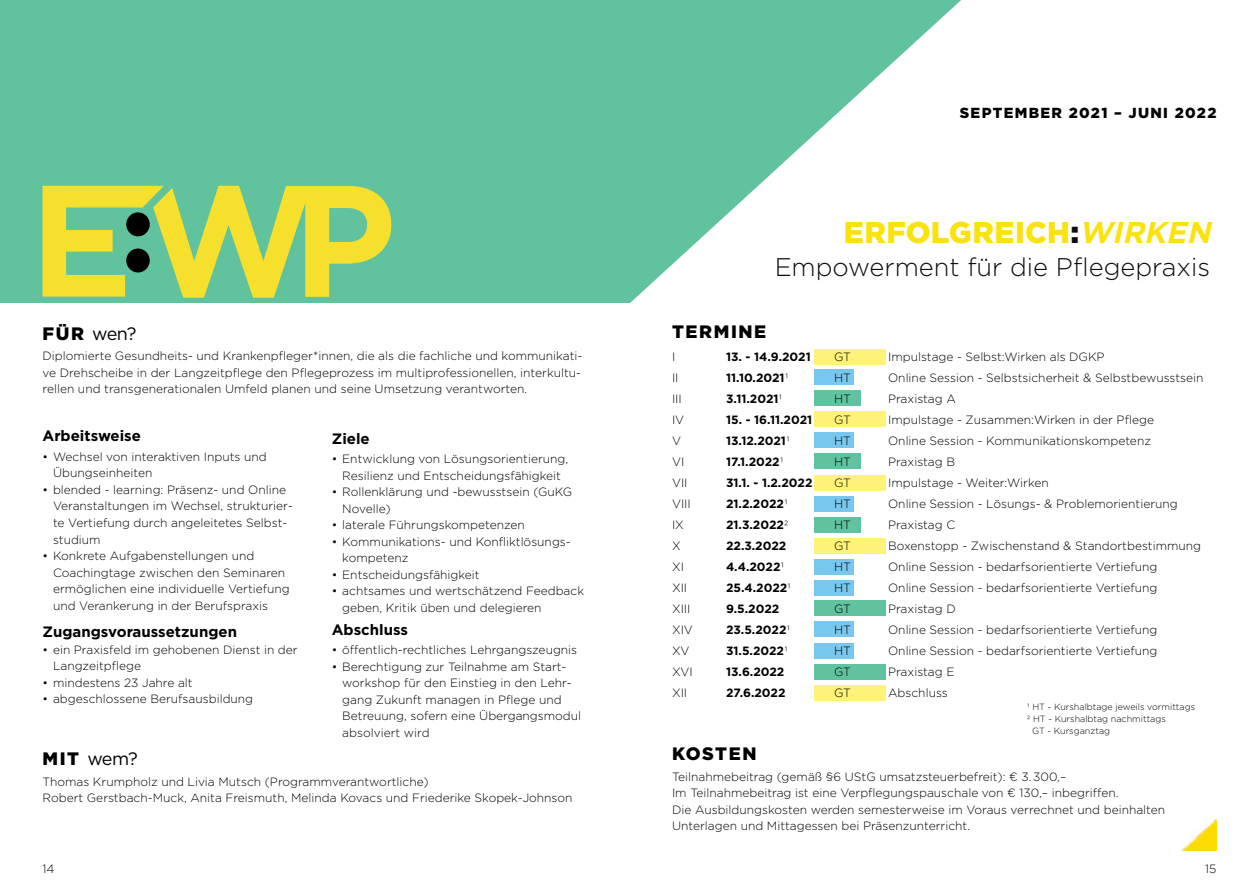
<style>
.page{position:relative;width:1259px;height:893px;background:#fff}
.page>*{position:absolute;margin:0;border:0;box-sizing:border-box;transform-origin:0 0}
.t1{font:900 30px "Gotham";letter-spacing:.01em;color:#fae100}
.t2{font:300 25.5px "Gotham";color:#000}
.t3{font:18px "Gotham";letter-spacing:-.04em;color:#000}
.t4{font:900 18px "Gotham";letter-spacing:.09em;color:#000}
.t5{font:700 15px "Gotham";color:#000}
.t6{font:900 14.55px "Gotham";letter-spacing:.09em;color:#000}
.t7{font:300 12px/16.5px "Gotham";color:#000}
.t8{font:700 12px "Gotham";color:#000}
.t9{font:300 9px "Gotham";color:#000}
.s1{font-weight:900}
.s2{color:#000}
.s3{font-weight:700;font-style:italic}
.s4{font-weight:300}
</style>
<div class="page">
<div style="left:814px;top:517px;width:47px;height:16px;background:#60c29e"></div>
<div style="left:814px;top:454px;width:47px;height:15px;background:#60c29e"></div>
<div style="left:814px;top:390px;width:47px;height:16px;background:#60c29e"></div>
<div style="left:814px;top:496px;width:39px;height:16px;background:#79c6ee"></div>
<div style="left:814px;top:580px;width:39px;height:15px;background:#79c6ee"></div>
<div style="left:814px;top:559px;width:39px;height:15px;background:#79c6ee"></div>
<div style="left:814px;top:621px;width:39px;height:16px;background:#79c6ee"></div>
<div style="left:814px;top:643px;width:39px;height:16px;background:#79c6ee"></div>
<div style="left:814px;top:432px;width:39px;height:16px;background:#79c6ee"></div>
<div style="left:814px;top:369px;width:39px;height:16px;background:#79c6ee"></div>
<div style="left:814px;top:664px;width:72px;height:16px;background:#60c29e"></div>
<div style="left:814px;top:600px;width:72px;height:16px;background:#60c29e"></div>
<div style="left:814px;top:686px;width:72px;height:15px;background:#fef378"></div>
<div style="left:814px;top:538px;width:72px;height:16px;background:#fef378"></div>
<div style="left:814px;top:475px;width:72px;height:15px;background:#fef378"></div>
<div style="left:814px;top:411px;width:72px;height:16px;background:#fef378"></div>
<div style="left:814px;top:349px;width:72px;height:16px;background:#fef378"></div>
<div style="left:0;top:0;width:974px;height:303px;background:#61c29e"></div>
<svg style="left:630px;top:0;width:344px;height:303px;fill:#fff"></svg>
<img style="left:1182px;top:819px;width:34px;height:31px">
<svg style="left:43px;top:186px;width:348px;height:112px"></svg>
<p class="t6" style="left:959px;top:103px;width:258px">SEPTEMBER 2021 – JUNI 2022</p>
<h3 class="t3" style="left:43px;top:322px;width:96px"><span class="s1">FÜR</span> wen?</h3>
<p class="t7" style="left:43px;top:348px;width:541px;text-align:justify">Diplomierte Gesundheits- und Krankenpfleger*innen, die als die fachliche und kommunikati&shy;ve Drehscheibe in der Langzeitpflege den Pflegeprozess im multiprofessionellen, interkultu&shy;rellen und transgenerationalen Umfeld planen und seine Umsetzung verantworten.</p>
<p class="t5" style="left:332px;top:428px;width:40px">Ziele</p>
<p class="t7" style="left:332px;top:450px;width:238px;text-align:center">• Entwicklung von Lösungsorientierung,<br>Resilienz und Entscheidungsfähigkeit</p>
<p class="t7" style="left:342px;top:483px;width:232px;text-indent:-10px">• Rollenklärung und -bewusstsein (GuKG<br>Novelle)</p>
<p class="t7" style="left:332px;top:516px;width:195px">• laterale Führungskompetenzen</p>
<p class="t7" style="left:342px;top:533px;width:230px;text-indent:-10px">• Kommunikations- und Konfliktlösungs&shy;kompetenz</p>
<p class="t7" style="left:332px;top:566px;width:149px">• Entscheidungsfähigkeit</p>
<p class="t7" style="left:342px;top:582px;width:243px;text-indent:-10px">• achtsames und wertschätzend Feedback geben, Kritik üben und delegieren</p>
<p class="t5" style="left:43px;top:426px;width:100px">Arbeitsweise</p>
<p class="t7" style="left:53px;top:448px;width:215px;text-indent:-10px">• Wechsel von interaktiven Inputs und<br>Übungseinheiten</p>
<p class="t7" style="left:53px;top:481px;width:241px;text-indent:-10px">• blended - learning: Präsenz- und Online Veranstaltungen im Wechsel, strukturier&shy;te Vertiefung durch angeleitetes Selbst&shy;studium</p>
<p class="t7" style="left:53px;top:547px;width:238px;text-indent:-10px">• Konkrete Aufgabenstellungen und Coachingtage zwischen den Seminaren ermöglichen eine individuelle Vertiefung und Verankerung in der Berufspraxis</p>
<p class="t5" style="left:43px;top:622px;width:196px">Zugangsvoraussetzungen</p>
<p class="t7" style="left:53px;top:641px;width:246px;text-indent:-10px">• ein Praxisfeld im gehobenen Dienst in der<br>Langzeitpflege</p>
<p class="t7" style="left:43px;top:674px;width:152px">• mindestens 23 Jahre alt</p>
<p class="t7" style="left:43px;top:690px;width:212px">• abgeschlossene Berufsausbildung</p>
<p class="t5" style="left:332px;top:620px;width:78px">Abschluss</p>
<p class="t7" style="left:332px;top:642px;width:247px">• öffentlich-rechtliches Lehrgangszeugnis</p>
<p class="t7" style="left:342px;top:658px;width:240px;text-indent:-10px">• Berechtigung zur Teilnahme am Start&shy;workshop für den Einstieg in den Lehr&shy;gang Zukunft managen in Pflege und Betreuung, sofern eine Übergangsmodul absolviert wird</p>
<h3 class="t3" style="left:43px;top:747px;width:97px"><span class="s1">MIT</span> wem?</h3>
<p class="t7" style="left:43px;top:773px;width:531px">Thomas Krumpholz und Livia Mutsch (Programmverantwortliche)<br>Robert Gerstbach-Muck, Anita Freismuth, Melinda Kovacs und Friederike Skopek-Johnson</p>
<h1 class="t1" style="left:844px;top:212px;width:377px">ERFOLGREICH<span class="s2">:</span><span class="s3">WIRKEN</span></h1>
<h2 class="t2" style="left:774px;top:251px;width:437px">Empowerment für die Pflegepraxis</h2>
<h3 class="t4" style="left:672px;top:319px;width:96px">TERMINE</h3>
<p class="t7" style="left:672px;top:348px;width:5px">I</p>
<p class="t8" style="left:726px;top:348px;width:86px">13. - 14.9.2021</p>
<p class="t7" style="left:834px;top:348px;width:18px">GT</p>
<p class="t7" style="left:888px;top:348px;width:218px">Impulstage - Selbst:Wirken als DGKP</p>
<p class="t7" style="left:672px;top:369px;width:8px">II</p>
<p class="t8" style="left:726px;top:369px;width:64px">11.10.2021<span class="s4">1</span></p>
<p class="t7" style="left:834px;top:369px;width:18px">HT</p>
<p class="t7" style="left:888px;top:369px;width:317px">Online Session - Selbstsicherheit &amp; Selbstbewusstsein</p>
<p class="t7" style="left:672px;top:390px;width:11px">III</p>
<p class="t8" style="left:726px;top:390px;width:58px">3.11.2021<span class="s4">1</span></p>
<p class="t7" style="left:834px;top:390px;width:18px">HT</p>
<p class="t7" style="left:888px;top:390px;width:69px">Praxistag A</p>
<p class="t7" style="left:672px;top:411px;width:14px">IV</p>
<p class="t8" style="left:726px;top:411px;width:88px">15. - 16.11.2021</p>
<p class="t7" style="left:834px;top:411px;width:18px">GT</p>
<p class="t7" style="left:888px;top:411px;width:267px">Impulstage - Zusammen:Wirken in der Pflege</p>
<p class="t7" style="left:672px;top:432px;width:10px">V</p>
<p class="t8" style="left:726px;top:432px;width:65px">13.12.2021<span class="s4">1</span></p>
<p class="t7" style="left:834px;top:432px;width:18px">HT</p>
<p class="t7" style="left:888px;top:432px;width:264px">Online Session - Kommunikationskompetenz</p>
<p class="t7" style="left:672px;top:453px;width:14px">VI</p>
<p class="t8" style="left:726px;top:453px;width:59px">17.1.2022<span class="s4">1</span></p>
<p class="t7" style="left:834px;top:453px;width:18px">HT</p>
<p class="t7" style="left:888px;top:453px;width:68px">Praxistag B</p>
<p class="t7" style="left:672px;top:474px;width:17px">VII</p>
<p class="t8" style="left:726px;top:474px;width:88px">31.1. - 1.2.2022</p>
<p class="t7" style="left:834px;top:474px;width:18px">GT</p>
<p class="t7" style="left:888px;top:474px;width:162px">Impulstage - Weiter:Wirken</p>
<p class="t7" style="left:672px;top:495px;width:20px">VIII</p>
<p class="t8" style="left:726px;top:495px;width:63px">21.2.2022<span class="s4">1</span></p>
<p class="t7" style="left:834px;top:495px;width:18px">HT</p>
<p class="t7" style="left:888px;top:495px;width:291px">Online Session - Lösungs- &amp; Problemorientierung</p>
<p class="t7" style="left:672px;top:516px;width:13px">IX</p>
<p class="t8" style="left:726px;top:516px;width:64px">21.3.2022<span class="s4">2</span></p>
<p class="t7" style="left:834px;top:516px;width:18px">HT</p>
<p class="t7" style="left:888px;top:516px;width:69px">Praxistag C</p>
<p class="t7" style="left:672px;top:537px;width:10px">X</p>
<p class="t8" style="left:726px;top:537px;width:62px">22.3.2022</p>
<p class="t7" style="left:834px;top:537px;width:18px">GT</p>
<p class="t7" style="left:888px;top:537px;width:314px">Boxenstopp - Zwischenstand &amp; Standortbestimmung</p>
<p class="t7" style="left:672px;top:558px;width:13px">XI</p>
<p class="t8" style="left:726px;top:558px;width:60px">4.4.2022<span class="s4">1</span></p>
<p class="t7" style="left:834px;top:558px;width:18px">HT</p>
<p class="t7" style="left:888px;top:558px;width:271px">Online Session - bedarfsorientierte Vertiefung</p>
<p class="t7" style="left:672px;top:579px;width:17px">XII</p>
<p class="t8" style="left:726px;top:579px;width:67px">25.4.2022<span class="s4">1</span></p>
<p class="t7" style="left:834px;top:579px;width:18px">HT</p>
<p class="t7" style="left:888px;top:579px;width:271px">Online Session - bedarfsorientierte Vertiefung</p>
<p class="t7" style="left:672px;top:600px;width:20px">XIII</p>
<p class="t8" style="left:726px;top:600px;width:55px">9.5.2022</p>
<p class="t7" style="left:834px;top:600px;width:18px">GT</p>
<p class="t7" style="left:888px;top:600px;width:69px">Praxistag D</p>
<p class="t7" style="left:672px;top:621px;width:22px">XIV</p>
<p class="t8" style="left:726px;top:621px;width:66px">23.5.2022<span class="s4">1</span></p>
<p class="t7" style="left:834px;top:621px;width:18px">HT</p>
<p class="t7" style="left:888px;top:621px;width:271px">Online Session - bedarfsorientierte Vertiefung</p>
<p class="t7" style="left:672px;top:642px;width:19px">XV</p>
<p class="t8" style="left:726px;top:642px;width:63px">31.5.2022<span class="s4">1</span></p>
<p class="t7" style="left:834px;top:642px;width:18px">HT</p>
<p class="t7" style="left:888px;top:642px;width:271px">Online Session - bedarfsorientierte Vertiefung</p>
<p class="t7" style="left:672px;top:663px;width:22px">XVI</p>
<p class="t8" style="left:726px;top:663px;width:60px">13.6.2022</p>
<p class="t7" style="left:834px;top:663px;width:18px">GT</p>
<p class="t7" style="left:888px;top:663px;width:68px">Praxistag E</p>
<p class="t7" style="left:672px;top:684px;width:17px">XII</p>
<p class="t8" style="left:726px;top:684px;width:61px">27.6.2022</p>
<p class="t7" style="left:834px;top:684px;width:18px">GT</p>
<p class="t7" style="left:888px;top:684px;width:61px">Abschluss</p>
<p class="t9" style="left:1026px;top:701px;width:170px">1 HT - Kurshalbtage jeweils vormittags</p>
<p class="t9" style="left:1026px;top:713px;width:141px">2 HT - Kurshalbtag nachmittags</p>
<p class="t9" style="left:1032px;top:725px;width:79px">GT - Kursganztag</p>
<h3 class="t4" style="left:672px;top:741px;width:86px">KOSTEN</h3>
<p class="t7" style="left:672px;top:768px;width:495px">Teilnahmebeitrag (gemäß §6 UStG umsatzsteuerbefreit): € 3. 300,–<br>Im Teilnahmebeitrag ist eine Verpflegungspauschale von € 130,– inbegriffen.<br>Die Ausbildungskosten werden semesterweise im Voraus verrechnet und beinhalten Unterlagen und Mittagessen bei Präsenzunterricht.</p>
<p class="t7" style="left:43px;top:860px;width:13px">14</p>
<p class="t7" style="left:1205px;top:860px;width:13px">15</p>
</div>
